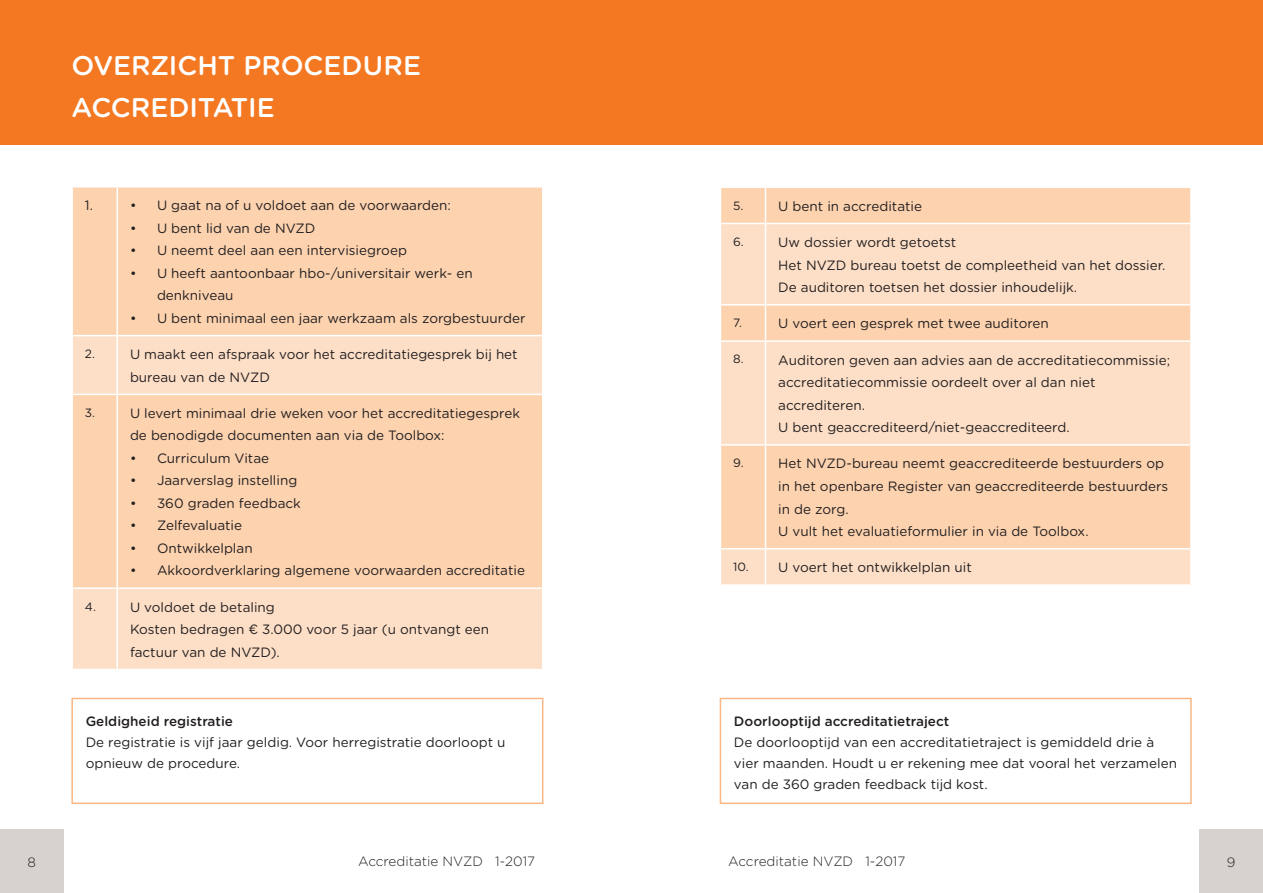
<style>
.page{position:relative;width:1263px;height:893px;background:#fff}
.page>*{position:absolute;margin:0;border:0;box-sizing:border-box;transform-origin:0 0}
.t1{font:500 27px/42px "Gotham Rounded";letter-spacing:-.005em;color:#fff}
._05_BROODTEKST{font:13.5px/22.5px "Gotham Rounded";color:#231f20}
.t2{font:500 13.5px "Gotham Rounded";color:#231f20}
.t3{font:300 13.5px "Gotham Rounded";color:#231f20}
._05_BROODTEKST-2{font:12px "Gotham Rounded";color:#231f20}
</style>
<div class="page">
<div style="left:1199px;top:829px;width:64px;height:64px;background:#d7d2d0"></div>
<div style="left:0;top:829px;width:64px;height:64px;background:#d7d2d0"></div>
<div style="left:721px;top:188px;width:469px;height:35px;background:#fcd2af"></div>
<svg style="left:721px;top:224px;width:469px;height:360px;background:#fcdabd"></svg>
<hr style="left:765px;top:188px;width:1px;height:35px;background:#fff">
<hr style="left:765px;top:224px;width:1px;height:80px;background:#fff">
<hr style="left:720px;top:304px;width:45px;height:2px;background:#fff">
<hr style="left:765px;top:304px;width:427px;height:2px;background:#fff">
<hr style="left:765px;top:306px;width:1px;height:34px;background:#fff">
<hr style="left:720px;top:340px;width:45px;height:2px;background:#fff">
<hr style="left:765px;top:340px;width:427px;height:2px;background:#fff">
<hr style="left:765px;top:342px;width:1px;height:102px;background:#fff">
<hr style="left:720px;top:444px;width:45px;height:2px;background:#fff">
<hr style="left:765px;top:444px;width:427px;height:2px;background:#fff">
<hr style="left:765px;top:446px;width:1px;height:102px;background:#fff">
<hr style="left:720px;top:548px;width:45px;height:1px;background:#fff">
<hr style="left:765px;top:548px;width:427px;height:1px;background:#fff">
<hr style="left:765px;top:549px;width:1px;height:35px;background:#fff">
<div style="left:720px;top:698px;width:472px;height:106px;border:2px solid #fab683"></div>
<div style="left:0;top:0;width:1263px;height:145px;background:#f47721"></div>
<div style="left:71px;top:698px;width:472px;height:106px;border:2px solid #fab683"></div>
<div style="left:73px;top:188px;width:469px;height:147px;background:#fcd2af"></div>
<svg style="left:73px;top:336px;width:469px;height:333px;background:#fcd7b9"></svg>
<hr style="left:116px;top:188px;width:2px;height:147px;background:#fff">
<hr style="left:116px;top:336px;width:2px;height:58px;background:#fff">
<hr style="left:71px;top:394px;width:46px;height:1px;background:#fff">
<hr style="left:117px;top:394px;width:426px;height:1px;background:#fff">
<hr style="left:116px;top:395px;width:2px;height:192px;background:#fff">
<hr style="left:71px;top:587px;width:46px;height:2px;background:#fff">
<hr style="left:117px;top:587px;width:426px;height:2px;background:#fff">
<hr style="left:116px;top:589px;width:2px;height:80px;background:#fff">
<p class="t1" style="left:71px;top:43px;width:351px">OVERZICHT PROCEDURE<br>ACCREDITATIE</p>
<p class="_05_BROODTEKST" style="left:85px;top:194px;width:10px">1.</p>
<p class="_05_BROODTEKST" style="left:130px;top:194px;width:322px">• U gaat na of u voldoet aan de voorwaarden:</p>
<p class="_05_BROODTEKST" style="left:130px;top:216px;width:187px">• U bent lid van de NVZD</p>
<p class="_05_BROODTEKST" style="left:130px;top:239px;width:278px">• U neemt deel aan een intervisiegroep</p>
<p class="_05_BROODTEKST" style="left:157px;top:261px;width:317px;text-indent:-27px">• U heeft aantoonbaar hbo-/universitair werk- en denkniveau</p>
<p class="_05_BROODTEKST" style="left:130px;top:306px;width:397px">• U bent minimaal een jaar werkzaam als zorgbestuurder</p>
<p class="_05_BROODTEKST-2" style="left:85px;top:345px;width:12px">2.</p>
<p class="_05_BROODTEKST" style="left:130px;top:342px;width:389px">U maakt een afspraak voor het accreditatiegesprek bij het bureau van de NVZD</p>
<p class="_05_BROODTEKST-2" style="left:85px;top:404px;width:12px">3.</p>
<p class="_05_BROODTEKST" style="left:130px;top:401px;width:392px">U levert minimaal drie weken voor het accreditatiegesprek de benodigde documenten aan via de Toolbox:</p>
<p class="_05_BROODTEKST" style="left:130px;top:446px;width:141px">• Curriculum Vitae</p>
<p class="_05_BROODTEKST" style="left:130px;top:469px;width:169px">• Jaarverslag instelling</p>
<p class="_05_BROODTEKST" style="left:130px;top:491px;width:172px">• 360 graden feedback</p>
<p class="_05_BROODTEKST" style="left:130px;top:514px;width:114px">• Zelfevaluatie</p>
<p class="_05_BROODTEKST" style="left:130px;top:536px;width:124px">• Ontwikkelplan</p>
<p class="_05_BROODTEKST" style="left:130px;top:559px;width:396px">• Akkoordverklaring algemene voorwaarden accreditatie</p>
<p class="_05_BROODTEKST-2" style="left:85px;top:598px;width:12px">4.</p>
<p class="_05_BROODTEKST" style="left:130px;top:595px;width:361px">U voldoet de betaling<br>Kosten bedragen € 3.000 voor 5 jaar (u ontvangt een factuur van de NVZD).</p>
<p class="t2" style="left:86px;top:712px;width:149px">Geldigheid registratie</p>
<p class="_05_BROODTEKST" style="left:86px;top:731px;width:421px;line-height:21px">De registratie is vijf jaar geldig. Voor herregistratie doorloopt u opnieuw de procedure.</p>
<p class="_05_BROODTEKST-2" style="left:733px;top:197px;width:12px">5.</p>
<p class="_05_BROODTEKST" style="left:778px;top:194px;width:145px">U bent in accreditatie</p>
<p class="_05_BROODTEKST-2" style="left:733px;top:233px;width:12px">6.</p>
<p class="_05_BROODTEKST" style="left:778px;top:230px;width:180px">Uw dossier wordt getoetst</p>
<p class="_05_BROODTEKST" style="left:778px;top:253px;width:389px">Het NVZD bureau toetst de compleetheid van het dossier.</p>
<p class="_05_BROODTEKST" style="left:778px;top:275px;width:300px">De auditoren toetsen het dossier inhoudelijk.</p>
<p class="_05_BROODTEKST-2" style="left:733px;top:315px;width:10px">7.</p>
<p class="_05_BROODTEKST" style="left:778px;top:312px;width:272px">U voert een gesprek met twee auditoren</p>
<p class="_05_BROODTEKST-2" style="left:733px;top:351px;width:12px">8.</p>
<p class="_05_BROODTEKST" style="left:778px;top:348px;width:393px">Auditoren geven aan advies aan de accreditatiecommissie;</p>
<p class="_05_BROODTEKST" style="left:778px;top:371px;width:319px">accreditatiecommissie oordeelt over al dan niet accrediteren.</p>
<p class="_05_BROODTEKST" style="left:778px;top:416px;width:293px">U bent geaccrediteerd/niet-geaccrediteerd.</p>
<p class="_05_BROODTEKST-2" style="left:733px;top:455px;width:12px">9.</p>
<p class="_05_BROODTEKST" style="left:778px;top:452px;width:392px">Het NVZD-bureau neemt geaccrediteerde bestuurders op in het openbare Register van geaccrediteerde bestuurders in de zorg.</p>
<p class="_05_BROODTEKST" style="left:778px;top:519px;width:312px">U vult het evaluatieformulier in via de Toolbox.</p>
<p class="_05_BROODTEKST-2" style="left:733px;top:559px;width:17px">10.</p>
<p class="_05_BROODTEKST" style="left:778px;top:556px;width:195px">U voert het ontwikkelplan uit</p>
<p class="t2" style="left:734px;top:712px;width:217px">Doorlooptijd accreditatietraject</p>
<p class="_05_BROODTEKST" style="left:734px;top:731px;width:444px;line-height:21px">De doorlooptijd van een accreditatietraject is gemiddeld drie à vier maanden. Houdt u er rekening mee dat vooral het verzamelen van de 360 graden feedback tijd kost.</p>
<p class="t3" style="left:28px;top:853px;width:10px">8</p>
<p class="t3" style="left:358px;top:852px;width:179px">Accreditatie NVZD 1-2017</p>
<p class="t3" style="left:728px;top:852px;width:179px">Accreditatie NVZD 1-2017</p>
<p class="t3" style="left:1227px;top:853px;width:10px">9</p>
</div>
